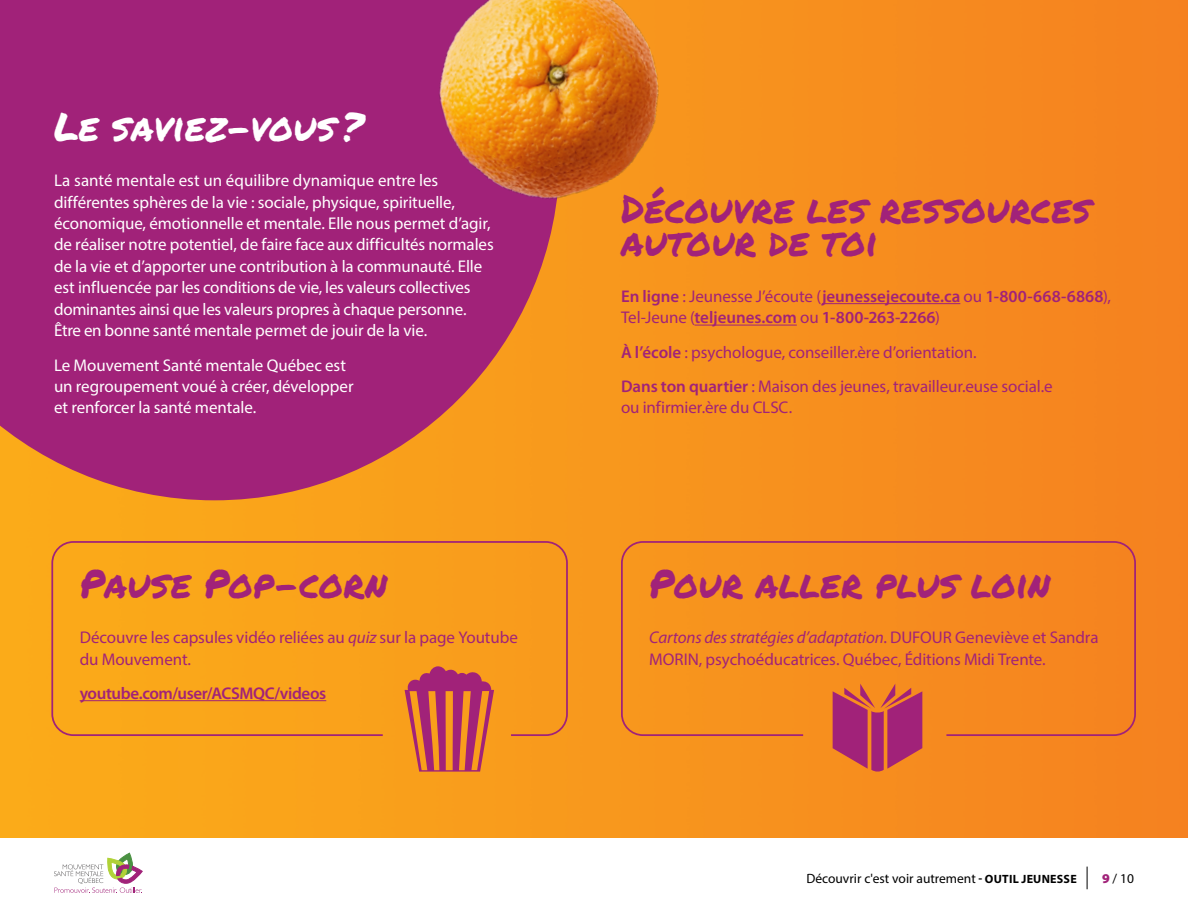
<style>
.page{position:relative;width:1188px;height:918px;background:#fff}
.page>*{position:absolute;margin:0;border:0;box-sizing:border-box;transform-origin:0 0}
.t1{font:39px/33px "Permanent Marker";letter-spacing:.005em;color:#a12279}
.t2{font:39px "Permanent Marker";color:#fff}
.t3{font:16.95px/21.5px "Myriad Pro";letter-spacing:-.005em;color:#fff}
.t4{font:16.95px/21.5px "Myriad Pro";letter-spacing:-.005em;color:#a12279}
.t5{font:600 16.95px/21.5px "Myriad Pro";letter-spacing:-.005em;color:#a12279}
.t6{font:600 16.95px "Myriad Pro";letter-spacing:-.025em;color:#a12279}
.t7{font:13.5px "Myriad Pro";color:#000}
.s1{font-style:italic}
.s2{font-weight:400}
.s3{font-weight:600}
.s4{font-weight:700;font-size:12px}
.s5{font-weight:900;color:#a12279}
</style>
<div class="page">
<svg style="left:54px;top:853px;width:88px;height:40px"></svg>
<svg style="left:1087px;top:867px;width:1px;height:22px"></svg>
<img style="left:0;top:0;width:1188px;height:837px">
<hr style="left:822px;top:303px;width:138px;height:1px;background:#a12279">
<hr style="left:695px;top:325px;width:102px;height:1px;background:#a12279">
<svg style="left:0;top:0;width:560px;height:500px;fill:#a12279"></svg>
<img style="left:390px;top:0;width:343px;height:265px">
<hr style="left:80px;top:700px;width:246px;height:1px;background:#a12279">
<div style="left:51px;top:541px;width:517px;height:195px;border:2px solid #a12279;border-radius:21px"></div>
<div style="left:621px;top:541px;width:515px;height:195px;border:2px solid #a12279;border-radius:21px"></div>
<svg style="left:405px;top:666px;width:89px;height:106px"></svg>
<svg style="left:833px;top:684px;width:89px;height:88px"></svg>
<h1 class="t2" style="left:54px;top:97px;width:311px">Le saviez-vous ?</h1>
<p class="t3" style="left:54px;top:170px;width:441px">La santé mentale est un équilibre dynamique entre les différentes sphères de la vie : sociale, physique, spirituelle, économique, émotionnelle et mentale. Elle nous permet d’agir, de réaliser notre potentiel, de faire face aux difficultés normales de la vie et d’apporter une contribution à la communauté. Elle est influencée par les conditions de vie, les valeurs collectives dominantes ainsi que les valeurs propres à chaque personne.<br>Être en bonne santé mentale permet de jouir de la vie.</p>
<p class="t3" style="left:54px;top:354px;width:301px">Le Mouvement Santé mentale Québec est un regroupement voué à créer, développer et renforcer la santé mentale.</p>
<h1 class="t1" style="left:80px;top:566px;width:309px">Pause Pop-corn</h1>
<p class="t4" style="left:80px;top:627px;width:440px">Découvre les capsules vidéo reliées au <span class="s1">quiz</span> sur la page Youtube du Mouvement.</p>
<p class="t6" style="left:80px;top:683px;width:248px">youtube.com/user/ACSMQC/videos</p>
<h1 class="t1" style="left:621px;top:191px;width:471px">Découvre les ressources autour de toi</h1>
<p class="t5" style="left:621px;top:285px;width:492px">En ligne <span class="s2">: Jeunesse J’écoute (</span>jeunessejecoute.ca <span class="s2">ou</span> 1-800-668-6868<span class="s2">),<br>Tel-Jeune (</span>teljeunes.com <span class="s2">ou</span> 1-800-263-2266<span class="s2">)</span></p>
<p class="t4" style="left:621px;top:335px;width:433px;line-height:34.3px"><span class="s3">À l’école</span> : psychologue, conseiller.ère d’orientation.<br><span class="s3">Dans ton quartier</span> : Maison des jeunes, travailleur.euse social.e</p>
<p class="t4" style="left:621px;top:397px;width:173px">ou infirmier.ère du CLSC.</p>
<h1 class="t1" style="left:649px;top:566px;width:402px">Pour aller plus loin</h1>
<p class="t4" style="left:649px;top:627px;width:451px"><span class="s1">Cartons des stratégies d’adaptation</span>. DUFOUR Geneviève et Sandra<br>MORIN, psychoéducatrices. Québec, Éditions Midi Trente.</p>
<p class="t7" style="left:806px;top:870px;width:272px">Découvrir c'est voir autrement <span class="s4">- OUTIL JEUNESSE</span></p>
<p class="t7" style="left:1102px;top:870px;width:33px"><span class="s5">9</span>/ 10</p>
</div>
